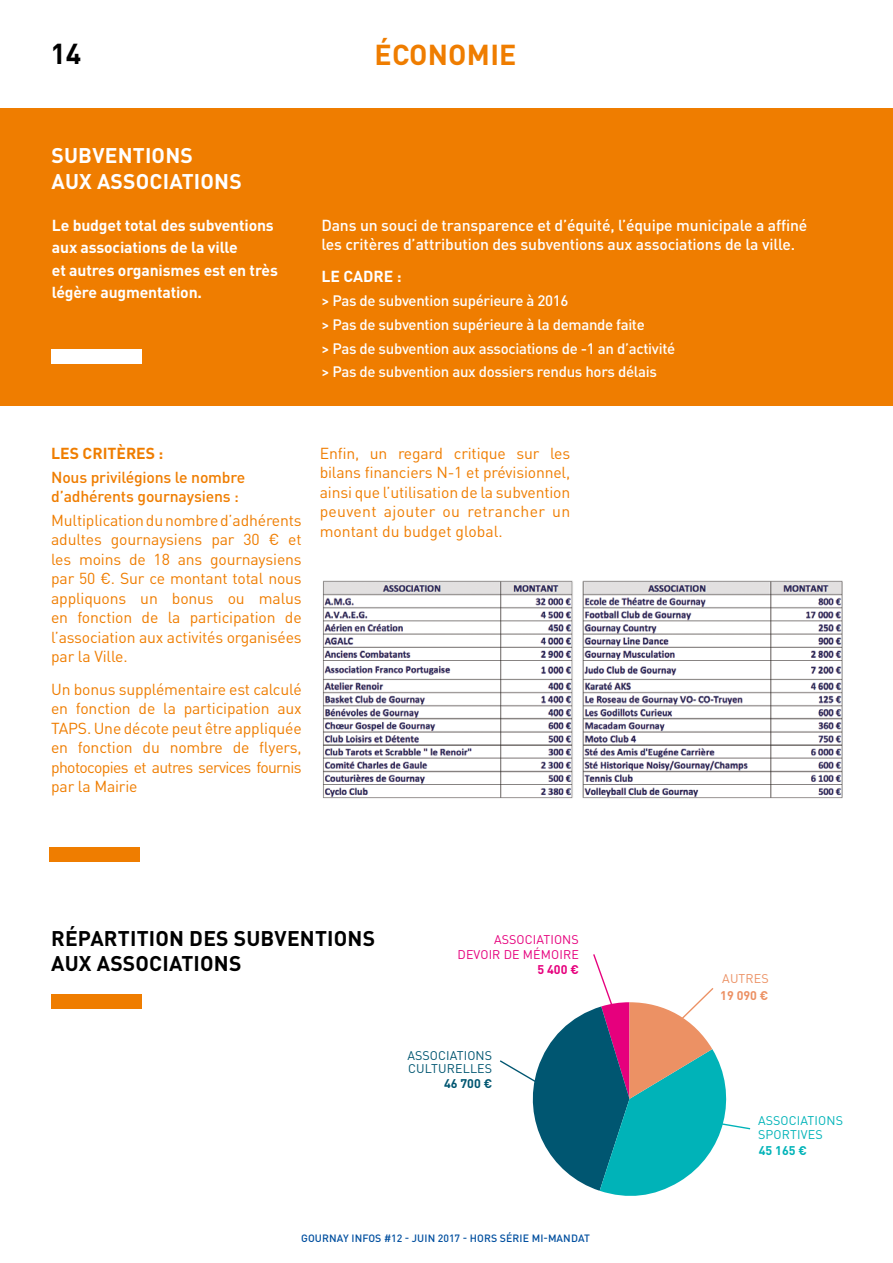
<style>
.page{position:relative;width:893px;height:1263px;background:#fff}
.page>*{position:absolute;margin:0;border:0;box-sizing:border-box;transform-origin:0 0}
.t1{font:700 28.5px "DIN Pro";letter-spacing:.01em;color:#ef7d00}
.t2{font:700 28.5px "DIN Pro";color:#000}
.t3{font:700 21px/25.5px "DIN Pro";letter-spacing:.01em;color:#000}
.t4{font:700 21px/25.5px "DIN Pro";letter-spacing:.01em;color:#fff}
.t5{font:15.75px/19.5px "DIN Pro";letter-spacing:-.01em;color:#ef7d00;text-align:justify}
.t6{font:500 15.75px/19.5px "DIN Pro";letter-spacing:-.01em;color:#fff}
.t7{font:700 15.75px/22.5px "DIN Pro";letter-spacing:-.01em;color:#fff}
.t8{font:500 15.75px/19.5px "DIN Pro";letter-spacing:-.01em;color:#ef7d00}
.t9{font:700 15.75px "DIN Pro";color:#ef7d00}
.t10{font:500 15px/23.7px "DIN Pro";letter-spacing:-.02em;color:#fff}
.t11{font:12.45px/14.2px "DIN Pro";letter-spacing:.01em;color:#e6007d;text-align:right}
.t12{font:12.45px/13px "DIN Pro";letter-spacing:.01em;color:#005671}
.t13{font:12.45px/13.6px "DIN Pro";letter-spacing:.01em;color:#00b3b8}
.t14{font:700 12.45px "DIN Pro";color:#ec9164}
.t15{font:700 12.45px "DIN Pro";color:#00b3b8}
.t16{font:12.45px "DIN Pro";letter-spacing:.01em;color:#ec9164}
.t17{font:700 12.45px "DIN Pro";color:#005671}
.t18{font:700 12.45px "DIN Pro";color:#e6007d}
.t19{font:500 10.5px "DIN Pro";letter-spacing:.01em;color:#004f9f}
</style>
<div class="page">
<div style="left:0;top:108px;width:893px;height:297px;background:#ef7d00"></div>
<div style="left:51px;top:349px;width:90px;height:14px;background:#fff"></div>
<div style="left:50px;top:847px;width:90px;height:15px;background:#ef7d00"></div>
<img style="left:323px;top:580px;width:520px;height:219px">
<div style="left:51px;top:994px;width:90px;height:15px;background:#ef7d00"></div>
<svg style="left:500px;top:954px;width:251px;height:242px"></svg>
<h1 class="t2" style="left:50px;top:34px;width:32px">14</h1>
<h1 class="t1" style="left:374px;top:35px;width:144px">ÉCONOMIE</h1>
<h2 class="t4" style="left:51px;top:142px;width:192px">SUBVENTIONS<br>AUX ASSOCIATIONS</h2>
<p class="t7" style="left:52px;top:213px;width:227px">Le budget total des subventions aux associations de la ville<br>et autres organismes est en très légère augmentation.</p>
<p class="t6" style="left:321px;top:215px;width:487px">Dans un souci de transparence et d’équité, l’équipe municipale a affiné les critères d’attribution des subventions aux associations de la ville.</p>
<p class="t7" style="left:321px;top:265px;width:82px">LE CADRE :</p>
<p class="t10" style="left:321px;top:288px;width:355px">&gt; Pas de subvention supérieure à 2016<br>&gt; Pas de subvention supérieure à la demande faite<br>&gt; Pas de subvention aux associations de -1 an d’activité &gt; Pas de subvention aux dossiers rendus hors délais</p>
<p class="t9" style="left:51px;top:442px;width:114px">LES CRITÈRES :</p>
<p class="t8" style="left:51px;top:466px;width:196px">Nous privilégions le nombre d’adhérents gournaysiens :</p>
<p class="t5" style="left:51px;top:510px;width:252px">Multiplication du nombre d’adhérents adultes gournaysiens par 30 € et les moins de 18 ans gournaysiens par 50 €. Sur ce montant total nous appliquons un bonus ou malus en fonction de la participation de l’association aux activités organisées par la Ville.</p>
<p class="t5" style="left:51px;top:678px;width:252px">Un bonus supplémentaire est calculé en fonction de la participation aux TAPS. Une décote peut être appliquée en fonction du nombre de flyers, photocopies et autres services fournis par la Mairie</p>
<p class="t5" style="left:320px;top:443px;width:252px">Enfin, un regard critique sur les bilans financiers N-1 et prévisionnel, ainsi que l’utilisation de la subvention peuvent ajouter ou retrancher un montant du budget global.</p>
<h2 class="t3" style="left:51px;top:925px;width:326px">RÉPARTITION DES SUBVENTIONS<br>AUX ASSOCIATIONS</h2>
<p class="t11" style="left:457px;top:932px;width:123px">ASSOCIATIONS<br>DEVOIR DE MÉMOIRE</p>
<p class="t12" style="left:407px;top:1048px;width:86px">ASSOCIATIONS<br>CULTURELLES</p>
<p class="t17" style="left:444px;top:1075px;width:50px">46 700 €</p>
<p class="t18" style="left:537px;top:961px;width:43px">5 400 €</p>
<p class="t19" style="left:301px;top:1230px;width:290px">GOURNAY INFOS #12 - JUIN 2017 - HORS SÉRIE MI-MANDAT</p>
<p class="t16" style="left:722px;top:970px;width:48px">AUTRES</p>
<p class="t14" style="left:720px;top:987px;width:50px">19 090 €</p>
<p class="t13" style="left:758px;top:1113px;width:86px">ASSOCIATIONS<br>SPORTIVES</p>
<p class="t15" style="left:759px;top:1142px;width:50px">45 165 €</p>
</div>
